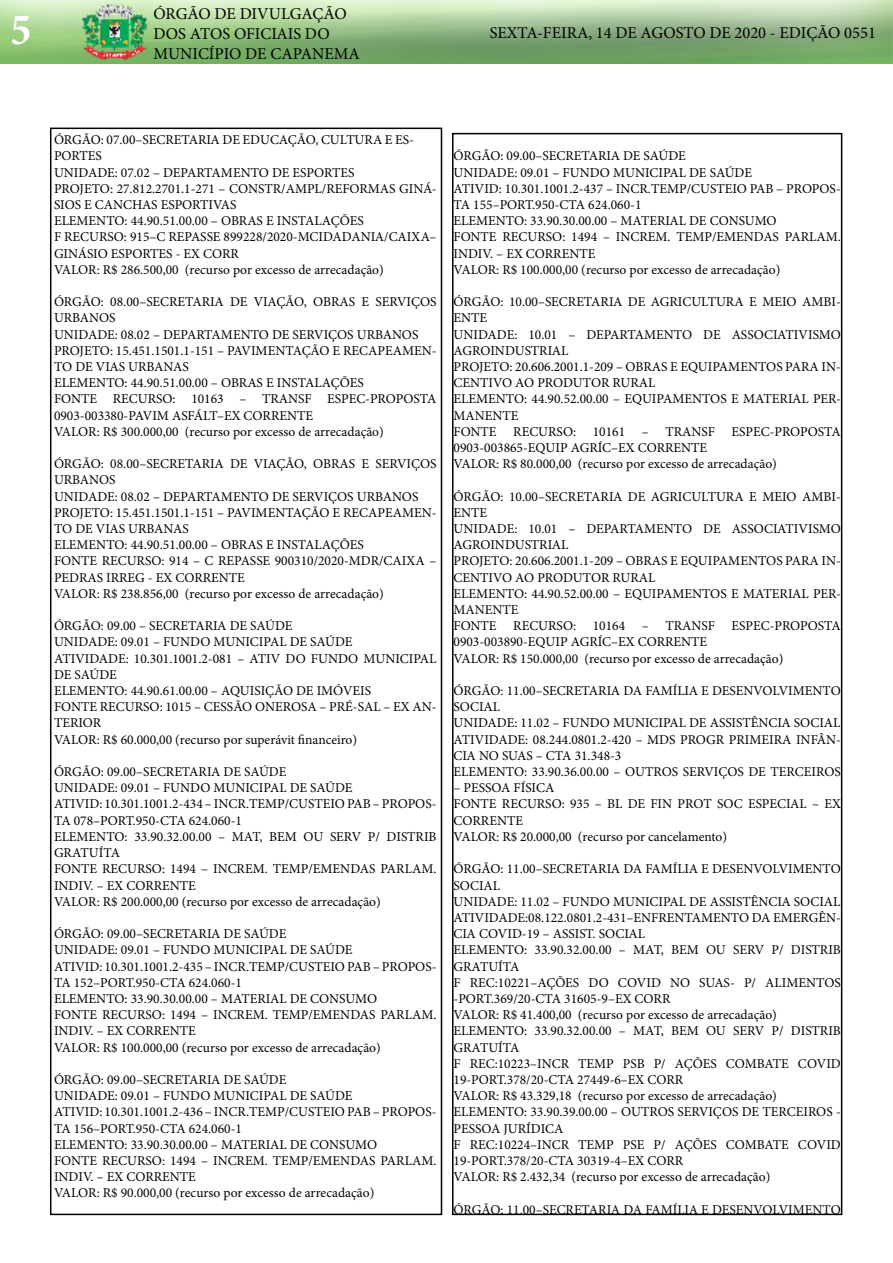
<style>
.page{position:relative;width:893px;height:1263px;background:#fff}
.page>*{position:absolute;margin:0;border:0;box-sizing:border-box;transform-origin:0 0}
.t1{font:700 condensed 45px "Minion Pro";color:#fff}
.t2{font:16.5px/19.8px "Minion Pro";color:#000}
.t3{font:13.5px/16.2px "Minion Pro";color:#000}
</style>
<div class="page">
<div style="left:50px;top:128px;width:392px;height:1087px;border:2px solid #000"></div>
<img style="left:0;top:0;width:893px;height:64px">
<div style="left:452px;top:133px;width:390px;height:1082px;border:2px solid #000"></div>
<h1 class="t1" style="left:11px;top:-1px;width:22px">5</h1>
<p class="t2" style="left:153px;top:4px;width:208px">ÓRGÃO DE DIVULGAÇÃO<br>DOS ATOS OFICIAIS DO<br>MUNICÍPIO DE CAPANEMA</p>
<p class="t2" style="left:490px;top:23px;width:388px">SEXTA-FEIRA, 14 DE AGOSTO DE 2020 - EDIÇÃO 0551</p>
<p class="t3" style="left:54px;top:132px;width:384px">ÓRGÃO: 07.00–SECRETARIA DE EDUCAÇÃO, CULTURA E ES-PORTES<br>UNIDADE: 07.02 – DEPARTAMENTO DE ESPORTES<br>PROJETO: 27.812.2701.1-271 – CONSTR/AMPL/REFORMAS GINÁ-SIOS E CANCHAS ESPORTIVAS<br>ELEMENTO: 44.90.51.00.00 – OBRAS E INSTALAÇÕES<br>F RECURSO: 915–C REPASSE 899228/2020-MCIDADANIA/CAIXA– GINÁSIO ESPORTES - EX CORR<br>VALOR: R$ 286.500,00 (recurso por excesso de arrecadação)</p>
<p class="t3" style="left:54px;top:294px;width:384px">ÓRGÃO: 08.00–SECRETARIA DE VIAÇÃO, OBRAS E SERVIÇOS URBANOS<br>UNIDADE: 08.02 – DEPARTAMENTO DE SERVIÇOS URBANOS PROJETO: 15.451.1501.1-151 – PAVIMENTAÇÃO E RECAPEAMEN-TO DE VIAS URBANAS<br>ELEMENTO: 44.90.51.00.00 – OBRAS E INSTALAÇÕES<br>FONTE RECURSO: 10163 – TRANSF ESPEC-PROPOSTA 0903-003380-PAVIM ASFÁLT–EX CORRENTE<br>VALOR: R$ 300.000,00 (recurso por excesso de arrecadação)</p>
<p class="t3" style="left:54px;top:456px;width:384px">ÓRGÃO: 08.00–SECRETARIA DE VIAÇÃO, OBRAS E SERVIÇOS URBANOS<br>UNIDADE: 08.02 – DEPARTAMENTO DE SERVIÇOS URBANOS PROJETO: 15.451.1501.1-151 – PAVIMENTAÇÃO E RECAPEAMEN-TO DE VIAS URBANAS<br>ELEMENTO: 44.90.51.00.00 – OBRAS E INSTALAÇÕES<br>FONTE RECURSO: 914 – C REPASSE 900310/2020-MDR/CAIXA – PEDRAS IRREG - EX CORRENTE<br>VALOR: R$ 238.856,00 (recurso por excesso de arrecadação)</p>
<p class="t3" style="left:54px;top:618px;width:384px">ÓRGÃO: 09.00 – SECRETARIA DE SAÚDE<br>UNIDADE: 09.01 – FUNDO MUNICIPAL DE SAÚDE<br>ATIVIDADE: 10.301.1001.2-081 – ATIV DO FUNDO MUNICIPAL DE SAÚDE<br>ELEMENTO: 44.90.61.00.00 – AQUISIÇÃO DE IMÓVEIS<br>FONTE RECURSO: 1015 – CESSÃO ONEROSA – PRÉ-SAL – EX AN-TERIOR<br>VALOR: R$ 60.000,00 (recurso por superávit financeiro)</p>
<p class="t3" style="left:54px;top:764px;width:384px">ÓRGÃO: 09.00–SECRETARIA DE SAÚDE<br>UNIDADE: 09.01 – FUNDO MUNICIPAL DE SAÚDE<br>ATIVID: 10.301.1001.2-434 – INCR.TEMP/CUSTEIO PAB – PROPOS-TA 078–PORT.950-CTA 624.060-1<br>ELEMENTO: 33.90.32.00.00 – MAT, BEM OU SERV P/ DISTRIB GRATUÍTA<br>FONTE RECURSO: 1494 – INCREM. TEMP/EMENDAS PARLAM.<br>INDIV. – EX CORRENTE<br>VALOR: R$ 200.000,00 (recurso por excesso de arrecadação)</p>
<p class="t3" style="left:54px;top:926px;width:384px">ÓRGÃO: 09.00–SECRETARIA DE SAÚDE<br>UNIDADE: 09.01 – FUNDO MUNICIPAL DE SAÚDE<br>ATIVID: 10.301.1001.2-435 – INCR.TEMP/CUSTEIO PAB – PROPOS-TA 152–PORT.950-CTA 624.060-1<br>ELEMENTO: 33.90.30.00.00 – MATERIAL DE CONSUMO<br>FONTE RECURSO: 1494 – INCREM. TEMP/EMENDAS PARLAM.<br>INDIV. – EX CORRENTE<br>VALOR: R$ 100.000,00 (recurso por excesso de arrecadação)</p>
<p class="t3" style="left:54px;top:1071px;width:384px">ÓRGÃO: 09.00–SECRETARIA DE SAÚDE<br>UNIDADE: 09.01 – FUNDO MUNICIPAL DE SAÚDE<br>ATIVID: 10.301.1001.2-436 – INCR.TEMP/CUSTEIO PAB – PROPOS-TA 156–PORT.950-CTA 624.060-1<br>ELEMENTO: 33.90.30.00.00 – MATERIAL DE CONSUMO<br>FONTE RECURSO: 1494 – INCREM. TEMP/EMENDAS PARLAM.<br>INDIV. – EX CORRENTE<br>VALOR: R$ 90.000,00 (recurso por excesso de arrecadação)</p>
<p class="t3" style="left:453px;top:148px;width:389px">ÓRGÃO: 09.00–SECRETARIA DE SAÚDE<br>UNIDADE: 09.01 – FUNDO MUNICIPAL DE SAÚDE<br>ATIVID: 10.301.1001.2-437 – INCR.TEMP/CUSTEIO PAB – PROPOS-TA 155–PORT.950-CTA 624.060-1<br>ELEMENTO: 33.90.30.00.00 – MATERIAL DE CONSUMO<br>FONTE RECURSO: 1494 – INCREM. TEMP/EMENDAS PARLAM.<br>INDIV. – EX CORRENTE<br>VALOR: R$ 100.000,00 (recurso por excesso de arrecadação)</p>
<p class="t3" style="left:453px;top:294px;width:389px">ÓRGÃO: 10.00–SECRETARIA DE AGRICULTURA E MEIO AMBI-ENTE<br>UNIDADE: 10.01 – DEPARTAMENTO DE ASSOCIATIVISMO AGROINDUSTRIAL<br>PROJETO: 20.606.2001.1-209 – OBRAS E EQUIPAMENTOS PARA IN-CENTIVO AO PRODUTOR RURAL<br>ELEMENTO: 44.90.52.00.00 – EQUIPAMENTOS E MATERIAL PER-MANENTE<br>FONTE RECURSO: 10161 – TRANSF ESPEC-PROPOSTA 0903-003865-EQUIP AGRÍC–EX CORRENTE<br>VALOR: R$ 80.000,00 (recurso por excesso de arrecadação)</p>
<p class="t3" style="left:453px;top:488px;width:389px">ÓRGÃO: 10.00–SECRETARIA DE AGRICULTURA E MEIO AMBI-ENTE<br>UNIDADE: 10.01 – DEPARTAMENTO DE ASSOCIATIVISMO AGROINDUSTRIAL<br>PROJETO: 20.606.2001.1-209 – OBRAS E EQUIPAMENTOS PARA IN-CENTIVO AO PRODUTOR RURAL<br>ELEMENTO: 44.90.52.00.00 – EQUIPAMENTOS E MATERIAL PER-MANENTE<br>FONTE RECURSO: 10164 – TRANSF ESPEC-PROPOSTA 0903-003890-EQUIP AGRÍC–EX CORRENTE<br>VALOR: R$ 150.000,00 (recurso por excesso de arrecadação)</p>
<p class="t3" style="left:453px;top:683px;width:389px">ÓRGÃO: 11.00–SECRETARIA DA FAMÍLIA E DESENVOLVIMENTO SOCIAL<br>UNIDADE: 11.02 – FUNDO MUNICIPAL DE ASSISTÊNCIA SOCIAL ATIVIDADE: 08.244.0801.2-420 – MDS PROGR PRIMEIRA INFÂN-CIA NO SUAS – CTA 31.348-3<br>ELEMENTO: 33.90.36.00.00 – OUTROS SERVIÇOS DE TERCEIROS</p>
<p class="t3" style="left:453px;top:780px;width:389px">– PESSOA FÍSICA<br>FONTE RECURSO: 935 – BL DE FIN PROT SOC ESPECIAL – EX<br>CORRENTE<br>VALOR: R$ 20.000,00 (recurso por cancelamento)</p>
<p class="t3" style="left:453px;top:861px;width:389px">ÓRGÃO: 11.00–SECRETARIA DA FAMÍLIA E DESENVOLVIMENTO SOCIAL<br>UNIDADE: 11.02 – FUNDO MUNICIPAL DE ASSISTÊNCIA SOCIAL ATIVIDADE:08.122.0801.2-431–ENFRENTAMENTO DA EMERGÊN-CIA COVID-19 – ASSIST. SOCIAL<br>ELEMENTO: 33.90.32.00.00 – MAT, BEM OU SERV P/ DISTRIB GRATUÍTA<br>F REC:10221–AÇÕES DO COVID NO SUAS- P/ ALIMENTOS -PORT.369/20-CTA 31605-9–EX CORR<br>VALOR: R$ 41.400,00 (recurso por excesso de arrecadação)<br>ELEMENTO: 33.90.32.00.00 – MAT, BEM OU SERV P/ DISTRIB GRATUÍTA<br>F REC:10223–INCR TEMP PSB P/ AÇÕES COMBATE COVID 19-PORT.378/20-CTA 27449-6–EX CORR<br>VALOR: R$ 43.329,18 (recurso por excesso de arrecadação)<br>ELEMENTO: 33.90.39.00.00 – OUTROS SERVIÇOS DE TERCEIROS - PESSOA JURÍDICA<br>F REC:10224–INCR TEMP PSE P/ AÇÕES COMBATE COVID 19-PORT.378/20-CTA 30319-4–EX CORR<br>VALOR: R$ 2.432,34 (recurso por excesso de arrecadação)</p>
<p class="t3" style="left:453px;top:1201px;width:389px">ÓRGÃO: 11.00–SECRETARIA DA FAMÍLIA E DESENVOLVIMENTO</p>
</div>
